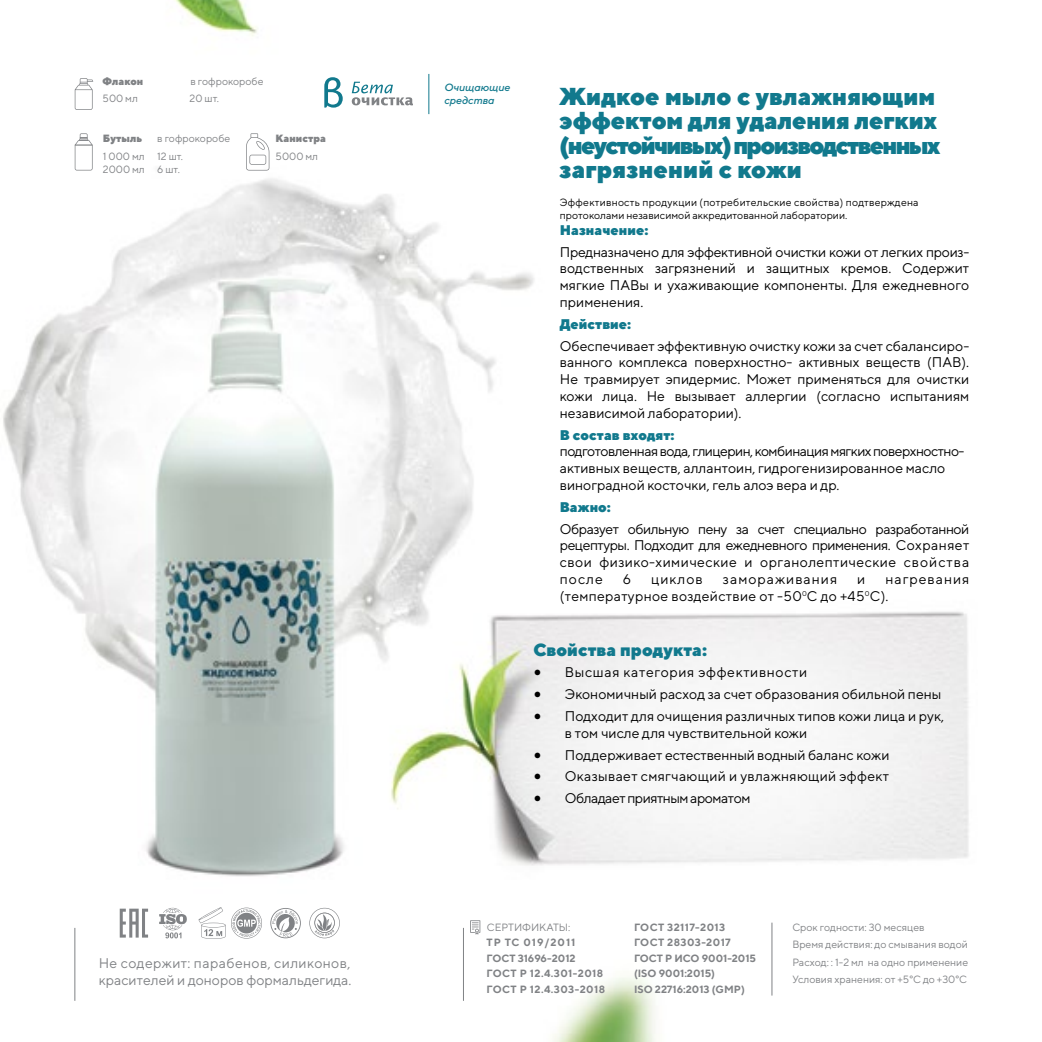
<style>
.page{position:relative;width:1042px;height:1042px;background:#fff}
.page>*{position:absolute;margin:0;border:0;box-sizing:border-box;transform-origin:0 0}
.t1{font:900 24.5px/24.5px "TT Norms";letter-spacing:-.01em;color:#11798d}
.t2{font:900 17.5px "TT Norms";color:#11798d}
.t3{font:14px/16.8px "TT Norms";color:#000;text-align:justify}
.t4{font:14px/16.8px "TT Norms";letter-spacing:.02em;color:#000}
.t5{font:14px/16.8px "TT Norms";color:#808285}
.t6{font:900 14px "TT Norms";color:#11798d}
.t7{font:14px "TT Norms";letter-spacing:.045em;color:#000}
.t8{font:14px "TT Norms";letter-spacing:-.035em;color:#000}
.t9{font:14px "TT Norms";letter-spacing:.07em;color:#000}
.t10{font:10.5px/17.5px "TT Norms";color:#808285}
.t11{font:10.5px/12.6px "TT Norms";letter-spacing:.02em;color:#000}
.t12{font:700 10.5px/15.4px "TT Norms";color:#808285}
.t13{font:700 10.5px/15.4px "TT Norms";letter-spacing:.04em;color:#808285}
.t14{font:900 10.5px "TT Norms";color:#808285}
.t15{font:italic 500 10.5px/12.6px "TT Norms";color:#11798d}
.s1{font-family:"Minion Pro";font-size:21px}
</style>
<div class="page">
<img style="left:3px;top:0;width:966px;height:1042px">
<hr style="left:771px;top:922px;width:1px;height:73px;background:#808285">
<hr style="left:74px;top:928px;width:1px;height:73px;background:#808285">
<svg style="left:75px;top:133px;width:18px;height:37px"></svg>
<hr style="left:463px;top:928px;width:1px;height:73px;background:#808285">
<svg style="left:470px;top:920px;width:10px;height:14px"></svg>
<svg style="left:246px;top:133px;width:23px;height:38px"></svg>
<svg style="left:75px;top:78px;width:18px;height:32px"></svg>
<hr style="left:428px;top:74px;width:1px;height:40px;background:#11798d">
<svg style="left:324px;top:77px;width:19px;height:31px"></svg>
<svg style="left:352px;top:82px;width:61px;height:23px"></svg>
<svg style="left:120px;top:908px;width:28px;height:29px"></svg>
<svg style="left:159px;top:907px;width:28px;height:31px"></svg>
<svg style="left:198px;top:907px;width:64px;height:32px"></svg>
<svg style="left:270px;top:908px;width:31px;height:30px"></svg>
<svg style="left:309px;top:908px;width:31px;height:30px"></svg>
<p class="t14" style="left:103px;top:74px;width:42px">Флакон</p>
<p class="t10" style="left:190px;top:72px;width:75px">в гофрокоробе</p>
<p class="t10" style="left:103px;top:89px;width:37px">500 мл</p>
<p class="t10" style="left:190px;top:89px;width:31px">20 шт.</p>
<p class="t14" style="left:103px;top:132px;width:41px">Бутыль</p>
<p class="t10" style="left:103px;top:130px;width:129px;text-indent:54px">в гофрокоробе<br>1 000 мл 12 шт.</p>
<p class="t10" style="left:103px;top:160px;width:78px">2000 мл 6 шт.</p>
<p class="t14" style="left:276px;top:132px;width:52px">Канистра</p>
<p class="t10" style="left:276px;top:147px;width:44px">5000 мл</p>
<p class="t5" style="left:99px;top:954px;width:254px">Не содержит: парабенов, силиконов, красителей и доноров формальдегида.</p>
<p class="t15" style="left:444px;top:81px;width:67px">Очищающие средства</p>
<h1 class="t1" style="left:560px;top:84px;width:382px">Жидкое мыло с увлажняющим эффектом для удаления легких (неустойчивых) производственных загрязнений с кожи</h1>
<p class="t11" style="left:560px;top:196px;width:360px">Эффективность продукции (потребительские свойства) подтверждена протоколами независимой аккредитованной лаборатории.</p>
<p class="t6" style="left:560px;top:221px;width:90px">Назначение:</p>
<p class="t3" style="left:560px;top:243px;width:411px">Предназначено для эффективной очистки кожи от легких произ&shy;водственных загрязнений и защитных кремов. Содержит мягкие ПАВы и ухаживающие компоненты. Для ежедневного применения.</p>
<p class="t6" style="left:560px;top:315px;width:73px">Действие:</p>
<p class="t3" style="left:560px;top:337px;width:411px">Обеспечивает эффективную очистку кожи за счет сбалансиро&shy;ванного комплекса поверхностно- активных веществ (ПАВ).<br>Не травмирует эпидермис. Может применяться для очистки кожи лица. Не вызывает аллергии (согласно испытаниям независимой лаборатории).</p>
<p class="t6" style="left:560px;top:425px;width:116px">В состав входят:</p>
<p class="t3" style="left:560px;top:443px;width:406px;text-align:left">подготовленная вода, глицерин, комбинация мягких поверхностно&shy;активных веществ, аллантоин, гидрогенизированное масло виноградной косточки, гель алоэ вера и др.</p>
<p class="t6" style="left:560px;top:498px;width:53px">Важно:</p>
<p class="t3" style="left:560px;top:520px;width:411px">Образует обильную пену за счет специально разработанной рецептуры. Подходит для ежедневного применения. Сохраняет свои физико-химические и органолептические свойства после</p>
<p class="t3" style="left:623px;top:570px;width:10px">6</p>
<p class="t3" style="left:651px;top:570px;width:53px">циклов</p>
<p class="t9" style="left:723px;top:570px;width:116px">замораживания</p>
<p class="t3" style="left:857px;top:570px;width:10px">и</p>
<p class="t4" style="left:560px;top:570px;width:411px;text-indent:326px">нагревания (температурное воздействие от -50<sup>0</sup>С до +45<sup>0</sup>С).</p>
<p class="t2" style="left:533px;top:638px;width:175px">Свойства продукта:</p>
<p class="t7" style="left:533px;top:664px;width:275px"><span class="s1">•</span> Высшая категория эффективности</p>
<p class="t3" style="left:533px;top:685px;width:409px"><span class="s1">•</span> Экономичный расход за счет образования обильной пены</p>
<p class="t3" style="left:565px;top:707px;width:381px;text-indent:-32px"><span class="s1">•</span> Подходит для очищения различных типов кожи лица и рук, в том числе для чувствительной кожи</p>
<p class="t3" style="left:533px;top:746px;width:357px"><span class="s1">•</span> Поддерживает естественный водный баланс кожи</p>
<p class="t4" style="left:533px;top:767px;width:357px"><span class="s1">•</span> Оказывает смягчающий и увлажняющий эффект</p>
<p class="t8" style="left:533px;top:789px;width:219px"><span class="s1">•</span> Обладает приятным ароматом</p>
<p class="t10" style="left:487px;top:918px;width:85px">СЕРТИФИКАТЫ:</p>
<p class="t13" style="left:486px;top:934px;width:120px">ТР ТС 019/2011<br>ГОСТ 31696-2012<br>ГОСТ Р 12.4.301-2018<br>ГОСТ Р 12.4.303-2018</p>
<p class="t12" style="left:634px;top:919px;width:124px">ГОСТ 32117-2013<br>ГОСТ 28303-2017<br>ГОСТ Р ИСО 9001-2015 (ISO 9001:2015)<br>ISO 22716:2013 (GMP)</p>
<p class="t10" style="left:792px;top:918px;width:177px">Срок годности: 30 месяцев<br>Время действия: до смывания водой<br>Расход: : 1-2 мл на одно применение<br>Условия хранения: от +5°С до +30°С</p>
</div>
